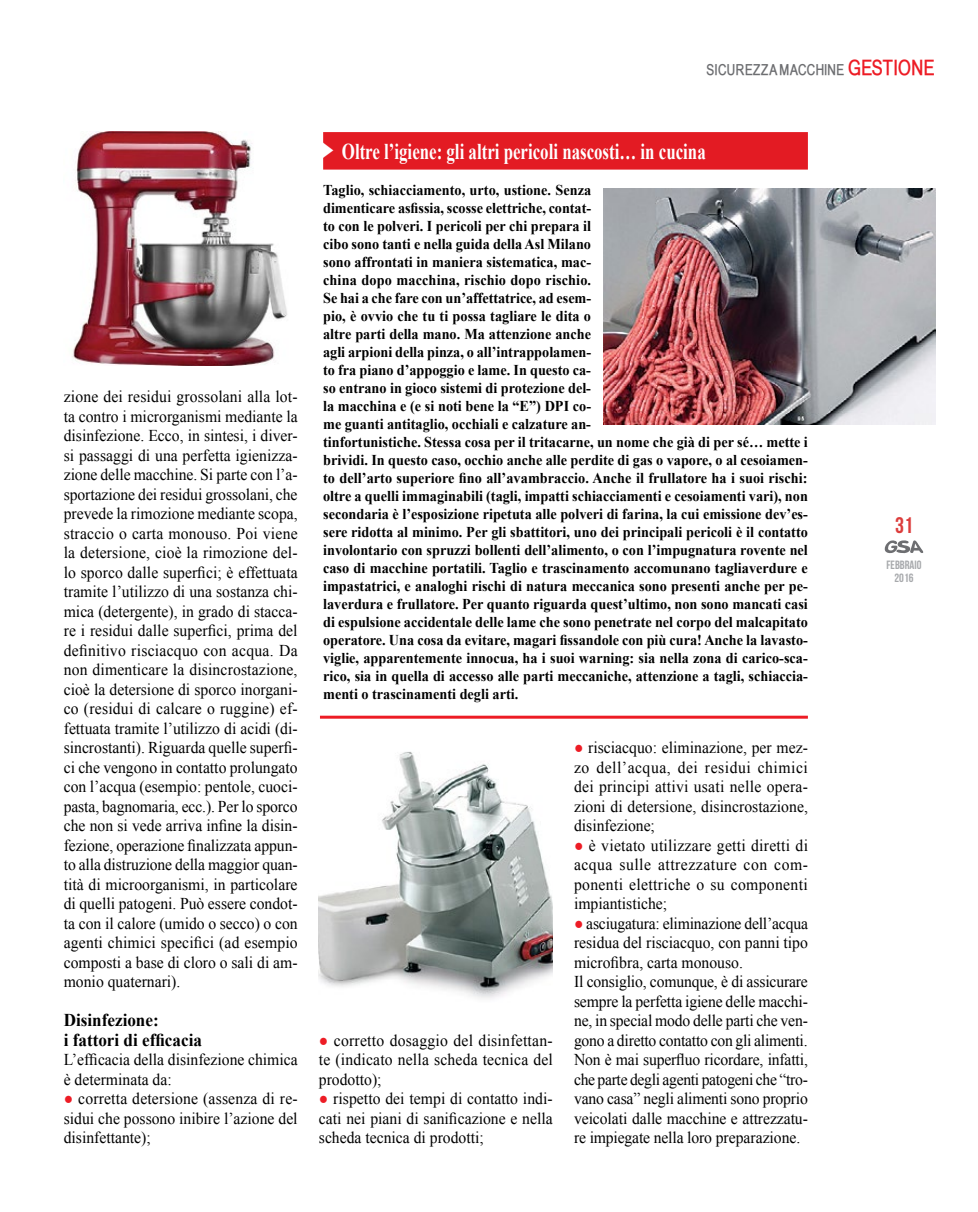
<style>
.page{position:relative;width:978px;height:1212px;background:#fff}
.page>*{position:absolute;margin:0;border:0;box-sizing:border-box;transform-origin:0 0}
.t1{font:700 22.5px "Times New Roman";color:#fff;scale:.75 1}
.t2{font:22.5px "Bebas Neue";color:#dc3d3c}
.t3{font:700 18px/19.5px "Times New Roman";color:#000;scale:.95 1}
.t4{font:16.5px/19.5px "Times New Roman";color:#000;text-align:justify;scale:.95 1}
.t5{font:700 15px/18px "Times New Roman";color:#000;text-align:justify;scale:.95 1}
.t6{font:700 15px "Babel Sans";color:#6d6e71}
.t7{font:12px/13.5px "Bebas Neue";color:#a7a9ac;text-align:center}
.s1{font-size:21px;color:#ed1c25}
.s2{color:#ed1c25}
</style>
<div class="page">
<svg style="left:885px;top:540px;width:38px;height:13px"></svg>
<div style="left:323px;top:132px;width:485px;height:38px;background:#e31b23"></div>
<hr style="left:320px;top:716px;width:488px;height:3px;background:#ed1c25">
<img style="left:604px;top:188px;width:331px;height:236px">
<img style="left:72px;top:132px;width:215px;height:234px">
<img style="left:319px;top:752px;width:234px;height:247px">
<svg style="left:323px;top:140px;width:1px;height:20px"></svg>
<p class="t6" style="left:706px;top:62px;width:231px">SICUREZZA MACCHINE <span class="s1">GESTIONE</span></p>
<p class="t4" style="left:64px;top:387px;width:248px">zione dei residui grossolani alla lot&shy;ta contro i microrganismi mediante la disinfezione. Ecco, in sintesi, i diver&shy;si passaggi di una perfetta igienizza&shy;zione delle macchine. Si parte con l’a&shy;sportazione dei residui grossolani, che prevede la rimozione mediante scopa, straccio o carta monouso. Poi viene la detersione, cioè la rimozione del&shy;lo sporco dalle superfici; è effettuata tramite l’utilizzo di una sostanza chi&shy;mica (detergente), in grado di stacca&shy;re i residui dalle superfici, prima del definitivo risciacquo con acqua. Da non dimenticare la disincrostazione, cioè la detersione di sporco inorgani&shy;co (residui di calcare o ruggine) ef&shy;fettuata tramite l’utilizzo di acidi (di&shy;sincrostanti). Riguarda quelle superfi&shy;ci che vengono in contatto prolungato con l’acqua (esempio: pentole, cuoci&shy;pasta, bagnomaria, ecc.). Per lo sporco che non si vede arriva infine la disin&shy;fezione, operazione finalizzata appun&shy;to alla distruzione della maggior quan&shy;tità di microorganismi, in particolare di quelli patogeni. Può essere condot&shy;ta con il calore (umido o secco) o con agenti chimici specifici (ad esempio composti a base di cloro o sali di am&shy;monio quaternari).</p>
<p class="t3" style="left:64px;top:1010px;width:147px">Disinfezione:<br>i fattori di efficacia</p>
<p class="t4" style="left:64px;top:1049px;width:248px">L’efficacia della disinfezione chimica è determinata da:</p>
<p class="t4" style="left:64px;top:1089px;width:248px"><span class="s2">●</span> corretta detersione (assenza di re&shy;sidui che possono inibire l’azione del disinfettante);</p>
<h1 class="t1" style="left:342px;top:136px;width:487px">Oltre l’igiene: gli altri pericoli nascosti… in cucina</h1>
<p class="t5" style="left:323px;top:181px;width:284px">Taglio, schiacciamento, urto, ustione. Senza dimenticare asfissia, scosse elettriche, contat&shy;to con le polveri. I pericoli per chi prepara il cibo sono tanti e nella guida della Asl Milano sono affrontati in maniera sistematica, mac&shy;china dopo macchina, rischio dopo rischio.<br>Se hai a che fare con un’affettatrice, ad esem&shy;pio, è ovvio che tu ti possa tagliare le dita o altre parti della mano. Ma attenzione anche agli arpioni della pinza, o all’intrappolamen&shy;to fra piano d’appoggio e lame. In questo ca&shy;so entrano in gioco sistemi di protezione del&shy;la macchina e (e si noti bene la “E”) dpi</p>
<p class="t5" style="left:323px;top:397px;width:512px;text-align:left;text-indent:250px">co-<br>me guanti antitaglio, occhiali e calzature an-<br>tinfortunistiche. Stessa cosa per il tritacarne, un nome che già di per sé… mette i brividi. In questo caso, occhio anche alle perdite di gas o vapore, o al cesoiamen&shy;to dell’arto superiore fino all’avambraccio. Anche il frullatore ha i suoi rischi: oltre a quelli immaginabili (tagli, impatti schiacciamenti e cesoiamenti vari), non secondaria è l’esposizione ripetuta alle polveri di farina, la cui emissione dev’es&shy;sere ridotta al minimo. Per gli sbattitori, uno dei principali pericoli è il contatto involontario con spruzzi bollenti dell’alimento, o con l’impugnatura rovente nel caso di macchine portatili. Taglio e trascinamento accomunano tagliaverdure e impastatrici, e analoghi rischi di natura meccanica sono presenti anche per pe&shy;laverdura e frullatore. Per quanto riguarda quest’ultimo, non sono mancati casi di espulsione accidentale delle lame che sono penetrate nel corpo del malcapitato operatore. Una cosa da evitare, magari fissandole con più cura! Anche la lavasto&shy;viglie, apparentemente innocua, ha i suoi warning: sia nella zona di carico-sca&shy;rico, sia in quella di accesso alle parti meccaniche, attenzione a tagli, schiaccia&shy;menti o trascinamenti degli arti.</p>
<p class="t4" style="left:319px;top:1030px;width:248px"><span class="s2">●</span> corretto dosaggio del disinfettan&shy;te (indicato nella scheda tecnica del prodotto);</p>
<p class="t4" style="left:319px;top:1089px;width:248px"><span class="s2">●</span> rispetto dei tempi di contatto indi&shy;cati nei piani di sanificazione e nella scheda tecnica di prodotti;</p>
<p class="t4" style="left:574px;top:738px;width:248px"><span class="s2">●</span> risciacquo: eliminazione, per mez&shy;zo dell’acqua, dei residui chimici dei principi attivi usati nelle opera&shy;zioni di detersione, disincrostazione, disinfezione;</p>
<p class="t4" style="left:574px;top:835px;width:248px"><span class="s2">●</span> è vietato utilizzare getti diretti di acqua sulle attrezzature con com&shy;ponenti elettriche o su componenti impiantistiche;</p>
<p class="t4" style="left:574px;top:913px;width:248px;text-align:left"><span class="s2">●</span> asciugatura: eliminazione dell’acqua residua del risciacquo, con panni tipo microfibra, carta monouso.<br>Il consiglio, comunque, è di assicurare sempre la perfetta igiene delle macchi&shy;ne, in special modo delle parti che ven&shy;gono a diretto contatto con gli alimenti.<br>Non è mai superfluo ricordare, infatti, che parte degli agenti patogeni che “tro&shy;vano casa” negli alimenti sono proprio veicolati dalle macchine e attrezzatu&shy;re impiegate nella loro preparazione.</p>
<h1 class="t2" style="left:895px;top:512px;width:19px">31</h1>
<p class="t7" style="left:886px;top:557px;width:37px">FEBBRAIO<br>2016</p>
</div>
